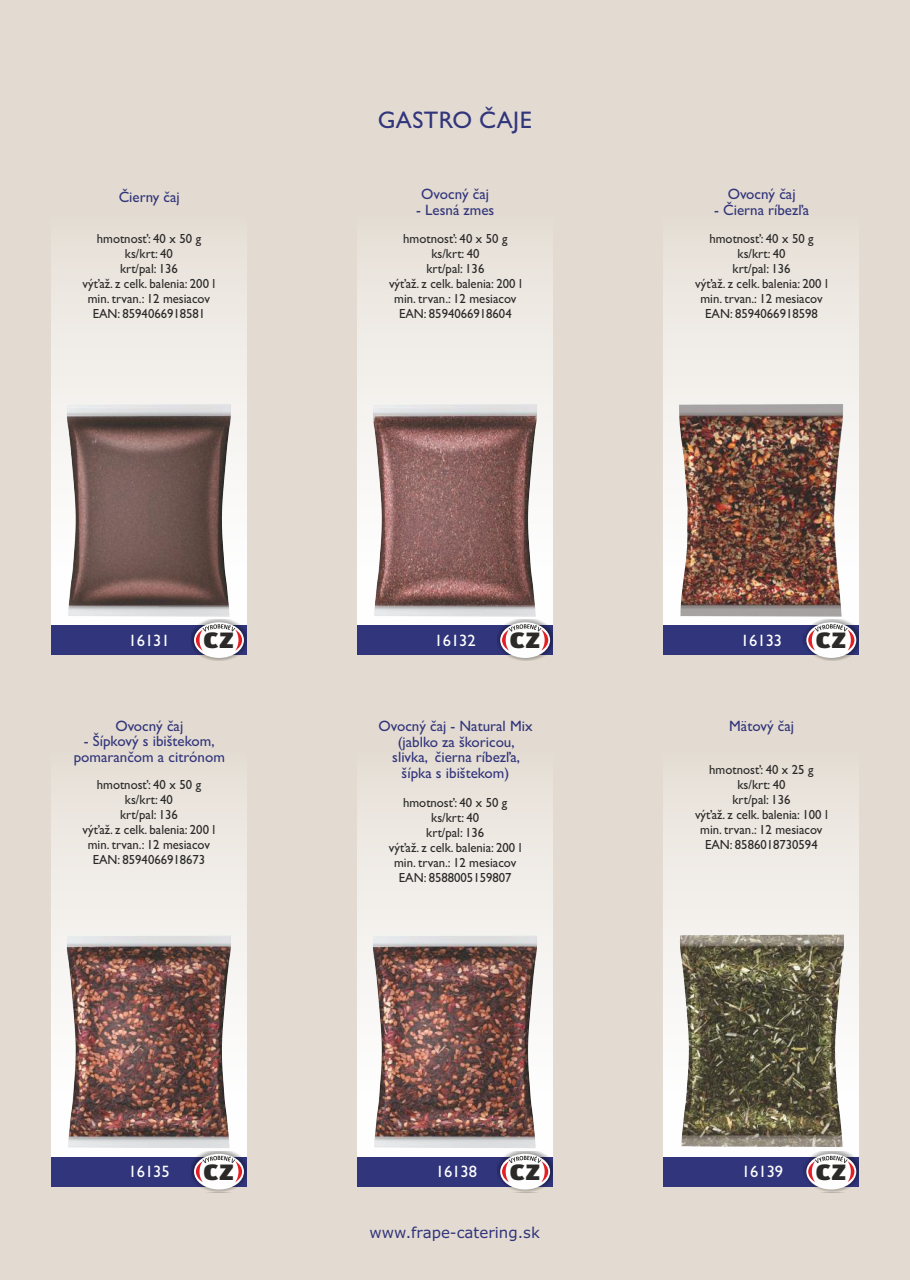
<style>
.page{position:relative;width:910px;height:1280px;background:#e3dbd1}
.page>*{position:absolute;margin:0;border:0;box-sizing:border-box;transform-origin:0 0}
.t1{font:24px "Gill Sans";letter-spacing:.02em;color:#31357b}
.t2{font:900 22.2px "Unit Pro";letter-spacing:.03em;color:#2b2a29;scale:1.32 1}
.t3{font:16.5px "Gill Sans";color:#fefefe}
.t4{font:15px/15.6px "Gill Sans";color:#31357b;text-align:center}
.t5{font:15px "Verdana";color:#31357b}
.t6{font:13.2px/15.1px "Gill Sans";color:#2b2a29;text-align:center;scale:.96 1}
</style>
<div class="page">
<div style="left:663px;top:187px;width:196px;height:438px;background:linear-gradient(to bottom,#e5ddd4,#fff)"></div>
<div style="left:663px;top:625px;width:196px;height:30px;background:#31357b"></div>
<img style="left:679px;top:404px;width:164px;height:213px">
<svg style="left:357px;top:259px;width:196px;height:366px;background:#c5b2af"></svg>
<div style="left:357px;top:625px;width:196px;height:30px;background:#31357b"></div>
<img style="left:529px;top:404px;width:8px;height:97px">
<svg style="left:51px;top:259px;width:196px;height:366px;background:#baaeaa"></svg>
<div style="left:51px;top:625px;width:196px;height:30px;background:#31357b"></div>
<img style="left:223px;top:404px;width:8px;height:97px">
<img style="left:51px;top:794px;width:196px;height:363px">
<div style="left:51px;top:1157px;width:196px;height:29px;background:#31357b"></div>
<img style="left:223px;top:936px;width:8px;height:97px">
<svg style="left:663px;top:794px;width:196px;height:363px;background:#b1aca0"></svg>
<div style="left:663px;top:1157px;width:196px;height:29px;background:#31357b"></div>
<img style="left:836px;top:935px;width:8px;height:86px">
<img style="left:357px;top:794px;width:196px;height:363px">
<div style="left:357px;top:1157px;width:196px;height:29px;background:#31357b"></div>
<img style="left:529px;top:936px;width:8px;height:97px">
<div style="left:497px;top:619px;width:56px;height:42px;background:#2b2a29;opacity:.49"></div>
<div style="left:500px;top:622px;width:50px;height:36px;background:#fefefe;border-radius:50%"></div>
<svg style="left:502px;top:624px;width:46px;height:27px"></svg>
<div style="left:497px;top:1151px;width:56px;height:41px;background:#2b2a29;opacity:.49"></div>
<div style="left:500px;top:1154px;width:50px;height:35px;background:#fefefe;border-radius:50%"></div>
<svg style="left:502px;top:1156px;width:46px;height:26px"></svg>
<div style="left:191px;top:619px;width:56px;height:42px;background:#2b2a29;opacity:.49"></div>
<div style="left:194px;top:622px;width:50px;height:36px;background:#fefefe;border-radius:50%"></div>
<svg style="left:196px;top:624px;width:46px;height:27px"></svg>
<div style="left:191px;top:1151px;width:56px;height:41px;background:#2b2a29;opacity:.49"></div>
<div style="left:194px;top:1154px;width:50px;height:35px;background:#fefefe;border-radius:50%"></div>
<svg style="left:196px;top:1156px;width:46px;height:26px"></svg>
<div style="left:804px;top:619px;width:55px;height:42px;background:#2b2a29;opacity:.49"></div>
<div style="left:806px;top:622px;width:50px;height:36px;background:#fefefe;border-radius:50%"></div>
<svg style="left:808px;top:624px;width:46px;height:27px"></svg>
<div style="left:804px;top:1151px;width:55px;height:41px;background:#2b2a29;opacity:.49"></div>
<div style="left:806px;top:1154px;width:50px;height:35px;background:#fefefe;border-radius:50%"></div>
<svg style="left:808px;top:1156px;width:46px;height:26px"></svg>
<p class="t1" style="left:378px;top:111px;width:156px">GASTRO ČAJE</p>
<p class="t4" style="left:119px;top:191px;width:63px">Čierny čaj</p>
<p class="t4" style="left:421px;top:188px;width:69px">Ovocný čaj</p>
<p class="t4" style="left:416px;top:203px;width:80px">- Lesná zmes</p>
<p class="t4" style="left:728px;top:188px;width:69px">Ovocný čaj</p>
<p class="t4" style="left:714px;top:204px;width:97px">- Čierna ríbezľa</p>
<p class="t6" style="left:83px;top:232px;width:140px">hmotnosť: 40 x 50 g ks/krt: 40<br>krt/pal: 136<br>výťaž. z celk. balenia: 200 l min. trvan.: 12 mesiacov<br>EAN: 8594066918581</p>
<p class="t6" style="left:389px;top:232px;width:140px">hmotnosť: 40 x 50 g ks/krt: 40<br>krt/pal: 136<br>výťaž. z celk. balenia: 200 l min. trvan.: 12 mesiacov<br>EAN: 8594066918604</p>
<p class="t6" style="left:695px;top:232px;width:140px">hmotnosť: 40 x 50 g ks/krt: 40<br>krt/pal: 136<br>výťaž. z celk. balenia: 200 l min. trvan.: 12 mesiacov<br>EAN: 8594066918598</p>
<p class="t3" style="left:129px;top:634px;width:43px">16131</p>
<p class="t2" style="left:204px;top:631px;width:24px">CZ</p>
<p class="t3" style="left:434px;top:634px;width:43px">16132</p>
<p class="t2" style="left:510px;top:631px;width:24px">CZ</p>
<p class="t3" style="left:741px;top:634px;width:43px">16133</p>
<p class="t2" style="left:816px;top:631px;width:24px">CZ</p>
<p class="t4" style="left:115px;top:719px;width:69px">Ovocný čaj</p>
<p class="t4" style="left:74px;top:735px;width:153px">- Šípkový s ibištekom, pomarančom a citrónom</p>
<p class="t6" style="left:83px;top:778px;width:140px">hmotnosť: 40 x 50 g ks/krt: 40<br>krt/pal: 136<br>výťaž. z celk. balenia: 200 l min. trvan.: 12 mesiacov<br>EAN: 8594066918673</p>
<p class="t4" style="left:378px;top:720px;width:156px">Ovocný čaj - Natural Mix (jablko za škoricou, slivka, čierna ríbezľa, šípka s ibištekom)</p>
<p class="t6" style="left:389px;top:796px;width:140px">hmotnosť: 40 x 50 g ks/krt: 40<br>krt/pal: 136<br>výťaž. z celk. balenia: 200 l min. trvan.: 12 mesiacov<br>EAN: 8588005159807</p>
<p class="t4" style="left:729px;top:720px;width:66px">Mätový čaj</p>
<p class="t6" style="left:695px;top:763px;width:140px">hmotnosť: 40 x 25 g ks/krt: 40<br>krt/pal: 136<br>výťaž. z celk. balenia: 100 l min. trvan.: 12 mesiacov<br>EAN: 8586018730594</p>
<p class="t3" style="left:128px;top:1166px;width:43px">16135</p>
<p class="t2" style="left:204px;top:1162px;width:24px">CZ</p>
<p class="t2" style="left:510px;top:1162px;width:24px">CZ</p>
<p class="t3" style="left:436px;top:1166px;width:43px">16138</p>
<p class="t3" style="left:742px;top:1166px;width:43px">16139</p>
<p class="t2" style="left:816px;top:1162px;width:24px">CZ</p>
<p class="t5" style="left:369px;top:1226px;width:172px">www.frape-catering.sk</p>
</div>
